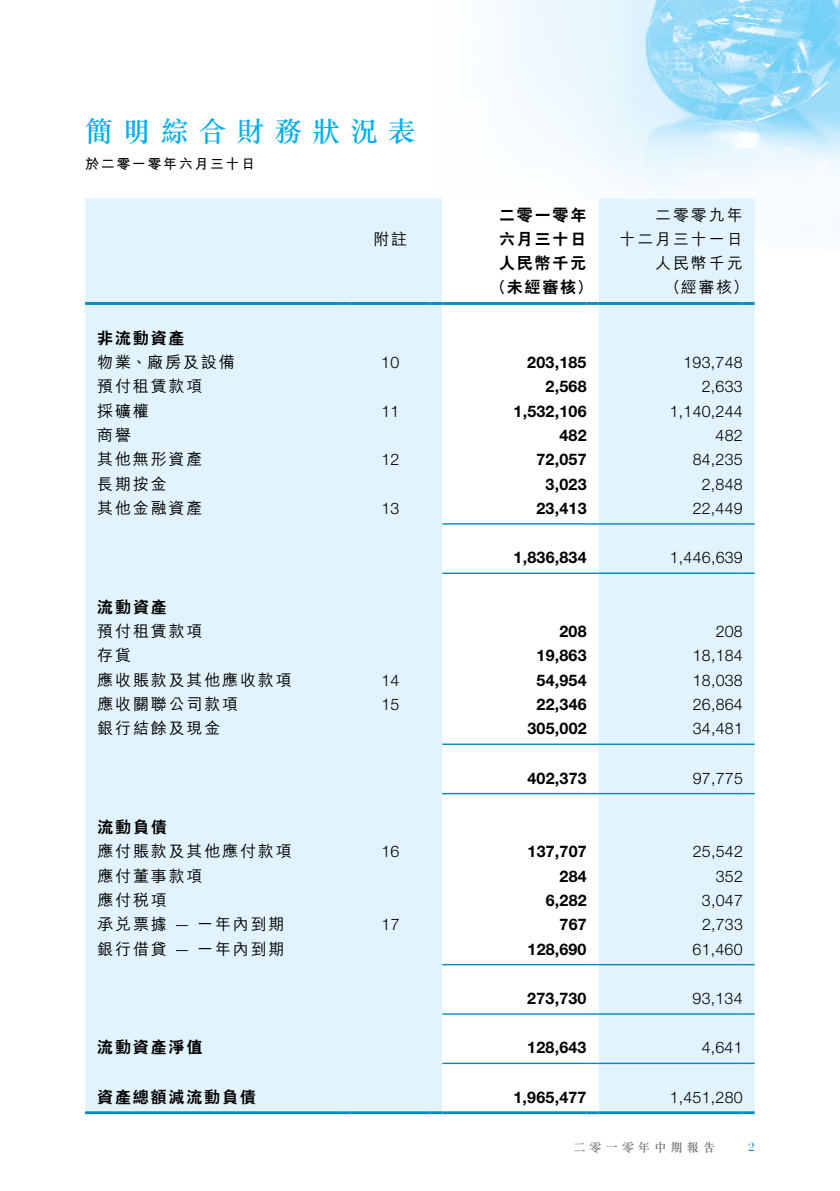
<style>
.page{position:relative;width:840px;height:1191px;background:#fff}
.page>*{position:absolute;margin:0;border:0;box-sizing:border-box;transform-origin:0 0}
.t1{font:500 28px "M Sung HK";letter-spacing:.35em;color:#00aeef}
.t2{font:300 16px "Helvetica Neue LT Std";letter-spacing:.015em;color:#000}
.t3{font:500 16px/24.2px "M Hei HK";letter-spacing:.115em;color:#000;text-align:right}
.t4{font:700 16px "Helvetica Neue LT Std";letter-spacing:.015em;color:#000}
.t5{font:800 16px/24px "C Hei 2 HK";letter-spacing:.115em;color:#000}
.t6{font:700 14px "M Hei HK";letter-spacing:.115em;color:#000}
.t7{font:500 12px "M Sung HK";letter-spacing:.35em;color:#6d6e71}
.t8{font:12px "Bauer Bodoni Std";color:#008bbf}
.s1{font-family:"Helvetica Neue LT Std";font-weight:300}
</style>
<div class="page">
<img style="left:505px;top:0;width:334px;height:300px">
<div style="left:85px;top:198px;width:669px;height:913px;background:#e1f4fd"></div>
<svg style="left:442px;top:198px;width:156px;height:913px"></svg>
<hr style="left:85px;top:302px;width:253px;height:3px;background:#008bbf">
<svg style="left:338px;top:302px;width:12px;height:3px"></svg>
<hr style="left:350px;top:302px;width:80px;height:3px;background:#008bbf">
<svg style="left:430px;top:302px;width:12px;height:3px"></svg>
<hr style="left:442px;top:302px;width:144px;height:3px;background:#008bbf">
<svg style="left:586px;top:302px;width:12px;height:3px"></svg>
<hr style="left:598px;top:302px;width:144px;height:3px;background:#008bbf">
<svg style="left:742px;top:302px;width:12px;height:3px"></svg>
<hr style="left:85px;top:1111px;width:253px;height:3px;background:#008bbf">
<svg style="left:338px;top:1111px;width:12px;height:3px"></svg>
<hr style="left:350px;top:1111px;width:80px;height:3px;background:#008bbf">
<svg style="left:430px;top:1111px;width:12px;height:3px"></svg>
<hr style="left:442px;top:1111px;width:144px;height:3px;background:#008bbf">
<svg style="left:586px;top:1111px;width:12px;height:3px"></svg>
<hr style="left:598px;top:1111px;width:144px;height:3px;background:#008bbf">
<svg style="left:742px;top:1111px;width:12px;height:3px"></svg>
<hr style="left:442px;top:523px;width:144px;height:1px;background:#008bbf">
<svg style="left:586px;top:523px;width:12px;height:1px"></svg>
<hr style="left:598px;top:523px;width:144px;height:1px;background:#008bbf">
<svg style="left:742px;top:523px;width:12px;height:1px"></svg>
<hr style="left:442px;top:572px;width:144px;height:2px;background:#008bbf">
<svg style="left:586px;top:572px;width:12px;height:2px"></svg>
<hr style="left:598px;top:572px;width:144px;height:2px;background:#008bbf">
<svg style="left:742px;top:572px;width:12px;height:2px"></svg>
<hr style="left:442px;top:743px;width:144px;height:2px;background:#008bbf">
<svg style="left:586px;top:743px;width:12px;height:2px"></svg>
<hr style="left:598px;top:743px;width:144px;height:2px;background:#008bbf">
<svg style="left:742px;top:743px;width:12px;height:2px"></svg>
<hr style="left:442px;top:793px;width:144px;height:1px;background:#008bbf">
<svg style="left:586px;top:793px;width:12px;height:1px"></svg>
<hr style="left:598px;top:793px;width:144px;height:1px;background:#008bbf">
<svg style="left:742px;top:793px;width:12px;height:1px"></svg>
<hr style="left:442px;top:964px;width:144px;height:1px;background:#008bbf">
<svg style="left:586px;top:964px;width:12px;height:1px"></svg>
<hr style="left:598px;top:964px;width:144px;height:1px;background:#008bbf">
<svg style="left:742px;top:964px;width:12px;height:1px"></svg>
<hr style="left:442px;top:1013px;width:144px;height:1px;background:#008bbf">
<svg style="left:586px;top:1013px;width:12px;height:1px"></svg>
<hr style="left:598px;top:1013px;width:144px;height:1px;background:#008bbf">
<svg style="left:742px;top:1013px;width:12px;height:1px"></svg>
<hr style="left:442px;top:1062px;width:144px;height:2px;background:#008bbf">
<svg style="left:586px;top:1062px;width:12px;height:2px"></svg>
<hr style="left:598px;top:1062px;width:144px;height:2px;background:#008bbf">
<svg style="left:742px;top:1062px;width:12px;height:2px"></svg>
<h1 class="t1" style="left:85px;top:112px;width:332px">簡明綜合財務狀況表</h1>
<p class="t6" style="left:85px;top:154px;width:171px">於二零一零年六月三十日</p>
<p class="t3" style="left:373px;top:226px;width:35px">附註</p>
<p class="t5" style="left:499px;top:203px;width:89px">二零一零年六月三十日</p>
<p class="t3" style="left:619px;top:202px;width:124px">二零零九年<br>十二月三十一日人民幣千元</p>
<p class="t5" style="left:499px;top:251px;width:89px">人民幣千元</p>
<p class="t5" style="left:490px;top:276px;width:103px">（未經審核）</p>
<p class="t3" style="left:664px;top:274px;width:86px">（經審核(</p>
<p class="t5" style="left:97px;top:326px;width:89px">非流動資產</p>
<p class="t3" style="left:97px;top:349px;width:139px">物業、廠房及設備</p>
<p class="t2" style="left:381px;top:352px;width:20px">10</p>
<p class="t4" style="left:527px;top:352px;width:61px">203,185</p>
<p class="t2" style="left:683px;top:352px;width:61px">193,748</p>
<p class="t3" style="left:97px;top:373px;width:107px">預付租賃款項</p>
<p class="t4" style="left:545px;top:376px;width:42px">2,568</p>
<p class="t2" style="left:701px;top:377px;width:42px">2,633</p>
<p class="t3" style="left:97px;top:397px;width:53px">採礦權</p>
<p class="t2" style="left:381px;top:401px;width:20px">11</p>
<p class="t4" style="left:513px;top:401px;width:74px">1,532,106</p>
<p class="t2" style="left:669px;top:401px;width:74px">1,140,244</p>
<p class="t3" style="left:97px;top:422px;width:35px">商譽</p>
<p class="t4" style="left:559px;top:425px;width:29px">482</p>
<p class="t2" style="left:715px;top:425px;width:29px">482</p>
<p class="t3" style="left:97px;top:446px;width:107px">其他無形資產</p>
<p class="t2" style="left:381px;top:450px;width:20px">12</p>
<p class="t4" style="left:536px;top:449px;width:52px">72,057</p>
<p class="t2" style="left:692px;top:450px;width:52px">84,235</p>
<p class="t3" style="left:97px;top:470px;width:71px">長期按金</p>
<p class="t4" style="left:545px;top:474px;width:42px">3,023</p>
<p class="t2" style="left:701px;top:474px;width:42px">2,848</p>
<p class="t3" style="left:97px;top:494px;width:107px">其他金融資產</p>
<p class="t2" style="left:381px;top:498px;width:20px">13</p>
<p class="t4" style="left:536px;top:498px;width:52px">23,413</p>
<p class="t2" style="left:692px;top:498px;width:52px">22,449</p>
<p class="t4" style="left:513px;top:547px;width:74px">1,836,834</p>
<p class="t2" style="left:669px;top:548px;width:74px">1,446,639</p>
<p class="t5" style="left:97px;top:595px;width:71px">流動資產</p>
<p class="t3" style="left:97px;top:617px;width:107px">預付租賃款項</p>
<p class="t4" style="left:559px;top:621px;width:29px">208</p>
<p class="t2" style="left:715px;top:621px;width:29px">208</p>
<p class="t3" style="left:97px;top:642px;width:35px">存貨</p>
<p class="t4" style="left:536px;top:645px;width:52px">19,863</p>
<p class="t2" style="left:692px;top:646px;width:52px">18,184</p>
<p class="t3" style="left:97px;top:666px;width:196px">應收賬款及其他應收款項</p>
<p class="t2" style="left:381px;top:670px;width:20px">14</p>
<p class="t4" style="left:536px;top:670px;width:52px">54,954</p>
<p class="t2" style="left:692px;top:670px;width:52px">18,038</p>
<p class="t3" style="left:97px;top:690px;width:142px">應收關聯公司款項</p>
<p class="t2" style="left:381px;top:694px;width:20px">15</p>
<p class="t4" style="left:536px;top:694px;width:52px">22,346</p>
<p class="t2" style="left:692px;top:694px;width:52px">26,864</p>
<p class="t3" style="left:97px;top:715px;width:124px">銀行結餘及現金</p>
<p class="t4" style="left:527px;top:718px;width:61px">305,002</p>
<p class="t2" style="left:692px;top:718px;width:52px">34,481</p>
<p class="t4" style="left:527px;top:768px;width:61px">402,373</p>
<p class="t2" style="left:692px;top:768px;width:52px">97,775</p>
<p class="t5" style="left:97px;top:815px;width:71px">流動負債</p>
<p class="t3" style="left:97px;top:838px;width:196px">應付賬款及其他應付款項</p>
<p class="t2" style="left:381px;top:841px;width:20px">16</p>
<p class="t4" style="left:527px;top:841px;width:61px">137,707</p>
<p class="t2" style="left:692px;top:841px;width:52px">25,542</p>
<p class="t3" style="left:97px;top:862px;width:107px">應付董事款項</p>
<p class="t4" style="left:559px;top:866px;width:29px">284</p>
<p class="t2" style="left:715px;top:866px;width:29px">352</p>
<p class="t3" style="left:97px;top:886px;width:71px">應付稅項</p>
<p class="t4" style="left:545px;top:890px;width:42px">6,282</p>
<p class="t2" style="left:701px;top:890px;width:42px">3,047</p>
<p class="t3" style="left:97px;top:911px;width:189px">承兌票據 <span class="s1">—</span> 一年內到期</p>
<p class="t2" style="left:381px;top:914px;width:20px">17</p>
<p class="t4" style="left:559px;top:914px;width:29px">767</p>
<p class="t2" style="left:701px;top:914px;width:42px">2,733</p>
<p class="t3" style="left:97px;top:935px;width:189px">銀行借貸 <span class="s1">—</span> 一年內到期</p>
<p class="t4" style="left:527px;top:939px;width:60px">128,690</p>
<p class="t2" style="left:692px;top:939px;width:52px">61,460</p>
<p class="t4" style="left:527px;top:988px;width:61px">273,730</p>
<p class="t2" style="left:692px;top:988px;width:52px">93,134</p>
<p class="t5" style="left:97px;top:1035px;width:107px">流動資產淨值</p>
<p class="t4" style="left:527px;top:1037px;width:61px">128,643</p>
<p class="t2" style="left:701px;top:1037px;width:42px">4,641</p>
<p class="t5" style="left:97px;top:1085px;width:160px">資產總額減流動負債</p>
<p class="t4" style="left:513px;top:1087px;width:74px">1,965,477</p>
<p class="t2" style="left:669px;top:1087px;width:74px">1,451,280</p>
<p class="t7" style="left:573px;top:1139px;width:143px">二零一零年中期報告</p>
<p class="t8" style="left:747px;top:1139px;width:8px">2</p>
</div>
